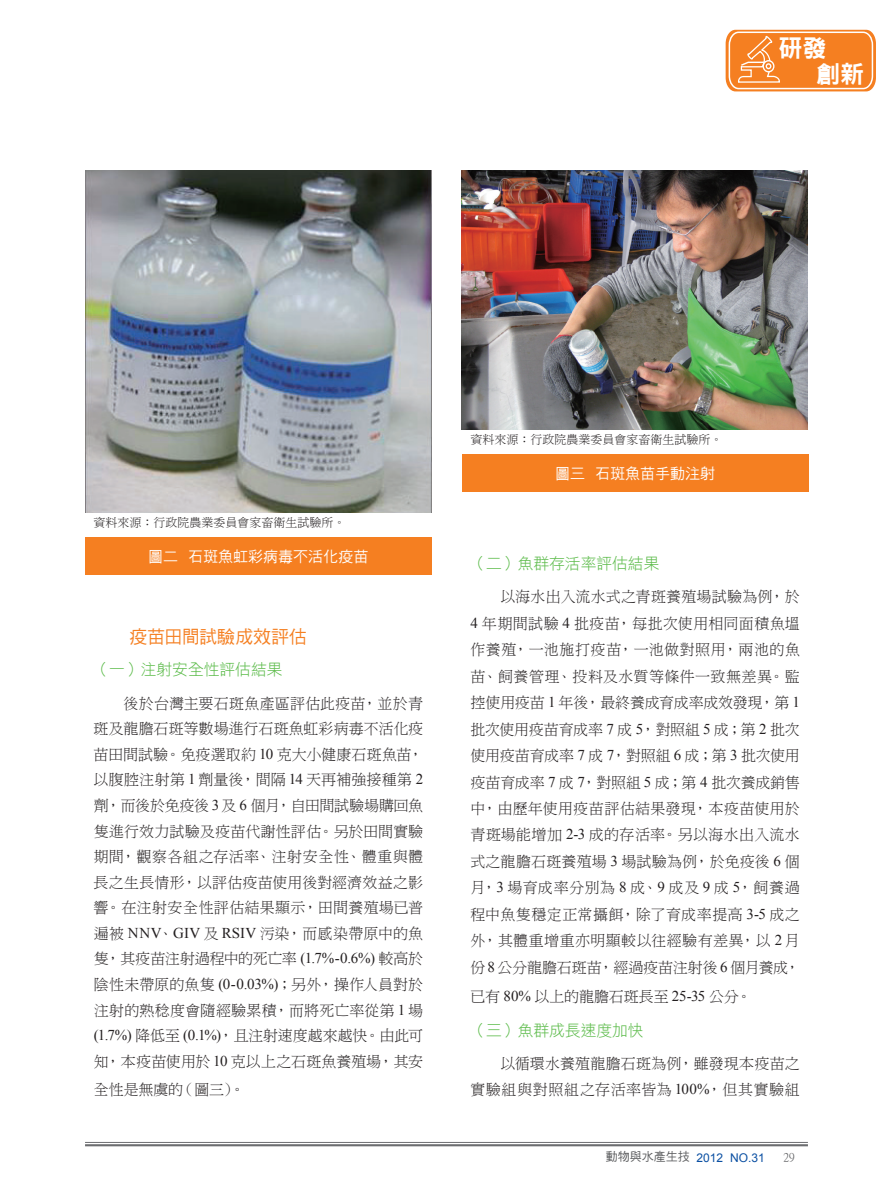
<style>
.page{position:relative;width:893px;height:1191px;background:#fff}
.page>*{position:absolute;margin:0;border:0;box-sizing:border-box;transform-origin:0 0}
.t1{font:24px/26px "DFN Hei W9 WINP BF";color:#fff}
.t2{font:18px "DF Hei W5 WINP BF";letter-spacing:-.015em;color:#f57f21}
.t3{font:15.75px "DF Hei W3 WINP BF";color:#59ba47}
.t4{font:15px/26.4px "DF Ming W3 WIN BF";letter-spacing:.01em;color:#231f20;text-align:justify}
.t5{font:15px "DF Hei W5 WINP BF";color:#fff}
.t6{font:15px "DF Ming W3 WIN BF";letter-spacing:-.015em;color:#231f20}
.t7{font:12px "DF Ming W3 WIN BF";color:#231f20}
.t8{font:12px "Arial";color:#0a4fa2}
.t9{font:12px "P Ming Li U";color:#57585a}
.s1{font-family:"Times New Roman"}
.s2{font-family:"DF Hei W5 WINP BF";color:#57585a}
</style>
<div class="page">
<hr style="left:85px;top:1142px;width:723px;height:1px;background:#6c6d70">
<hr style="left:85px;top:1144px;width:723px;height:2px;background:#6c6d70">
<svg style="left:726px;top:30px;width:150px;height:61px;background:#f68d39"></svg>
<img style="left:85px;top:170px;width:347px;height:342px">
<div style="left:85px;top:537px;width:347px;height:38px;background:#f57f21"></div>
<img style="left:461px;top:170px;width:347px;height:259px">
<div style="left:462px;top:454px;width:346px;height:38px;background:#f57f21"></div>
<h1 class="t1" style="left:816px;top:35px;width:49px;text-indent:-38px">研發<br>創新</h1>
<p class="t7" style="left:94px;top:517px;width:253px">資料來源：行政院農業委員會家畜衛生試驗所。</p>
<p class="t5" style="left:148px;top:549px;width:221px">圖二 石斑魚虹彩病毒不活化疫苗</p>
<p class="t2" style="left:130px;top:627px;width:179px">疫苗田間試驗成效評估</p>
<p class="t3" style="left:94px;top:661px;width:190px">（一）注射安全性評估結果</p>
<p class="t4" style="left:94px;top:690px;width:331px;line-height:25.7px;text-indent:30px">後於台灣主要石斑魚產區評估此疫苗，並於青斑及龍膽石斑等數場進行石斑魚虹彩病毒不活化疫苗田間試驗。免疫選取約 <span class="s1">10</span> 克大小健康石斑魚苗，以腹腔注射第 <span class="s1">1</span> 劑量後，間隔 <span class="s1">14</span> 天再補強接種第 <span class="s1">2</span>劑，而後於免疫後 <span class="s1">3</span> 及 <span class="s1">6</span> 個月，自田間試驗場購回魚隻進行效力試驗及疫苗代謝性評估。另於田間實驗期間，觀察各組之存活率、注射安全性、體重與體長之生長情形，以評估疫苗使用後對經濟效益之影響。在注射安全性評估結果顯示，田間養殖場已普遍被 <span class="s1">NNV</span>、<span class="s1">GIV</span> 及 <span class="s1">RSIV</span> 污染，而感染帶原中的魚隻，其疫苗注射過程中的死亡率 <span class="s1">(1.7%-0.6%)</span> 較高於陰性未帶原的魚隻 <span class="s1">(0-0.03%)</span>；另外，操作人員對於注射的熟稔度會隨經驗累積，而將死亡率從第 <span class="s1">1</span> 場<span class="s1">(1.7%)</span> 降低至 <span class="s1">(0.1%)</span>，且注射速度越來越快。由此可知，本疫苗使用於 <span class="s1">10</span> 克以上之石斑魚養殖場，其安</p>
<p class="t6" style="left:94px;top:1081px;width:153px">全性是無虞的（圖三）。</p>
<p class="t7" style="left:470px;top:434px;width:253px">資料來源：行政院農業委員會家畜衛生試驗所。</p>
<p class="t5" style="left:555px;top:466px;width:161px">圖三 石斑魚苗手動注射</p>
<p class="t3" style="left:470px;top:555px;width:190px">（二）魚群存活率評估結果</p>
<p class="t4" style="left:470px;top:583px;width:331px;text-indent:30px">以海水出入流水式之青斑養殖場試驗為例，於<span class="s1">4</span> 年期間試驗 <span class="s1">4</span> 批疫苗，每批次使用相同面積魚塭作養殖，一池施打疫苗，一池做對照用，兩池的魚苗、飼養管理、投料及水質等條件一致無差異。監控使用疫苗 <span class="s1">1</span> 年後，最終養成育成率成效發現，第 <span class="s1">1</span>批次使用疫苗育成率 <span class="s1">7</span> 成 <span class="s1">5</span>，對照組 <span class="s1">5</span> 成；第 <span class="s1">2</span> 批次使用疫苗育成率 <span class="s1">7</span> 成 <span class="s1">7</span>，對照組 <span class="s1">6</span> 成；第 <span class="s1">3</span> 批次使用疫苗育成率 <span class="s1">7</span> 成 <span class="s1">7</span>，對照組 <span class="s1">5</span> 成；第 <span class="s1">4</span> 批次養成銷售中，由歷年使用疫苗評估結果發現，本疫苗使用於青斑場能增加 <span class="s1">2-3</span> 成的存活率。另以海水出入流水式之龍膽石斑養殖場 <span class="s1">3</span> 場試驗為例，於免疫後 <span class="s1">6</span> 個月，<span class="s1">3</span> 場育成率分別為 <span class="s1">8</span> 成、<span class="s1">9</span> 成及 <span class="s1">9</span> 成 <span class="s1">5</span>，飼養過程中魚隻穩定正常攝餌，除了育成率提高 <span class="s1">3-5</span> 成之外，其體重增重亦明顯較以往經驗有差異，以 <span class="s1">2</span> 月份<span class="s1">8</span> 公分龍膽石斑苗，經過疫苗注射後<span class="s1">6</span> 個月養成，</p>
<p class="t4" style="left:470px;top:982px;width:283px">已有 <span class="s1">80%</span> 以上的龍膽石斑長至 <span class="s1">25-35</span> 公分。</p>
<p class="t3" style="left:470px;top:1022px;width:175px">（三）魚群成長速度加快</p>
<p class="t4" style="left:470px;top:1050px;width:331px;text-align:right">以循環水養殖龍膽石斑為例，雖發現本疫苗之<br>實驗組與對照組之存活率皆為 <span class="s1">100%</span>，但其實驗組</p>
<p class="t8" style="left:606px;top:1149px;width:160px"><span class="s2">動物與水產生技</span> 2012 NO.31</p>
<p class="t9" style="left:783px;top:1151px;width:13px">29</p>
</div>
